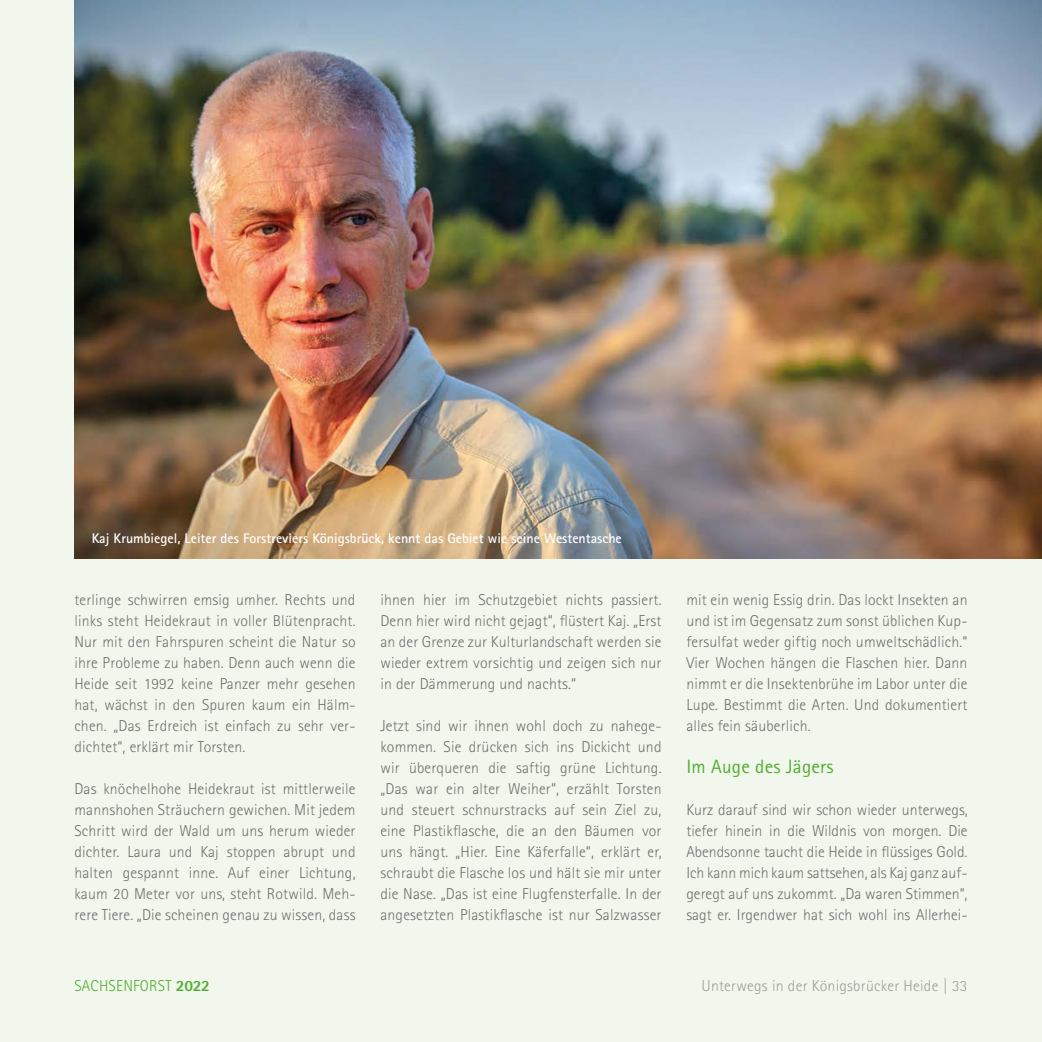
<style>
.page{position:relative;width:1042px;height:1042px;background:#f2f7ed}
.page>*{position:absolute;margin:0;border:0;box-sizing:border-box;transform-origin:0 0}
.Reportage_Fließtext_zwischenHL{font:19.25px "Rotis Sans Serif Pro";letter-spacing:.01em;color:#52ae32}
.Reportage_Fließtext{font:300 15.75px/21px "Rotis Sans Serif Pro";letter-spacing:.01em;color:#706f6f;text-align:justify}
.t1{font:300 15.75px "Rotis Sans Serif Pro";letter-spacing:.015em;color:#9d9d9c}
.t2{font:300 15.75px "Rotis Sans Serif Pro";letter-spacing:.015em;color:#52ae32}
.Bildunterschrift{font:700 14px "Rotis Sans Serif Pro";color:#fff}
.s1{font-weight:800}
</style>
<div class="page">
<img style="left:74px;top:0;width:968px;height:558px">
<p class="Bildunterschrift" style="left:92px;top:530px;width:531px">Kaj Krumbiegel, Leiter des Forstreviers Königsbrück, kennt das Gebiet wie seine Westentasche</p>
<p class="Reportage_Fließtext" style="left:74px;top:589px;width:283px">terlinge schwirren emsig umher. Rechts und links steht Heidekraut in voller Blütenpracht.<br>Nur mit den Fahrspuren scheint die Natur so ihre Probleme zu haben. Denn auch wenn die Heide seit 1992 keine Panzer mehr gesehen hat, wächst in den Spuren kaum ein Hälm&shy;chen. „Das Erdreich ist einfach zu sehr ver&shy;dichtet“, erklärt mir Torsten.</p>
<p class="Reportage_Fließtext" style="left:74px;top:778px;width:283px">Das knöchelhohe Heidekraut ist mittlerweile mannshohen Sträuchern gewichen. Mit jedem Schritt wird der Wald um uns herum wieder dichter. Laura und Kaj stoppen abrupt und halten gespannt inne. Auf einer Lichtung, kaum 20 Meter vor uns, steht Rotwild. Meh&shy;rere Tiere. „Die scheinen genau zu wissen, dass</p>
<p class="Reportage_Fließtext" style="left:380px;top:589px;width:283px">ihnen hier im Schutzgebiet nichts passiert.<br>Denn hier wird nicht gejagt“, flüstert Kaj. „Erst an der Grenze zur Kulturlandschaft werden sie wieder extrem vorsichtig und zeigen sich nur in der Dämmerung und nachts.“</p>
<p class="Reportage_Fließtext" style="left:380px;top:715px;width:283px">Jetzt sind wir ihnen wohl doch zu nahege&shy;kommen. Sie drücken sich ins Dickicht und wir überqueren die saftig grüne Lichtung. „Das war ein alter Weiher“, erzählt Torsten und steuert schnurstracks auf sein Ziel zu, eine Plastikflasche, die an den Bäumen vor uns hängt. „Hier. Eine Käferfalle“, erklärt er, schraubt die Flasche los und hält sie mir unter die Nase. „Das ist eine Flugfensterfalle. In der angesetzten Plastikflasche ist nur Salzwasser</p>
<p class="Reportage_Fließtext" style="left:686px;top:589px;width:283px">mit ein wenig Essig drin. Das lockt Insekten an und ist im Gegensatz zum sonst üblichen Kup&shy;fersulfat weder giftig noch umweltschädlich.“ Vier Wochen hängen die Flaschen hier. Dann nimmt er die Insektenbrühe im Labor unter die Lupe. Bestimmt die Arten. Und dokumentiert alles fein säuberlich.</p>
<h3 class="Reportage_Fließtext_zwischenHL" style="left:686px;top:755px;width:149px">Im Auge des Jägers</h3>
<p class="Reportage_Fließtext" style="left:686px;top:799px;width:283px">Kurz darauf sind wir schon wieder unterwegs, tiefer hinein in die Wildnis von morgen. Die Abendsonne taucht die Heide in flüssiges Gold.<br>Ich kann mich kaum sattsehen, als Kaj ganz auf&shy;geregt auf uns zukommt. „Da waren Stimmen“, sagt er. Irgendwer hat sich wohl ins Allerhei-</p>
<p class="t2" style="left:74px;top:977px;width:137px">SACHSENFORST <span class="s1">2022</span></p>
<p class="t1" style="left:701px;top:977px;width:268px">Unterwegs in der Königsbrücker Heide | 33</p>
</div>
